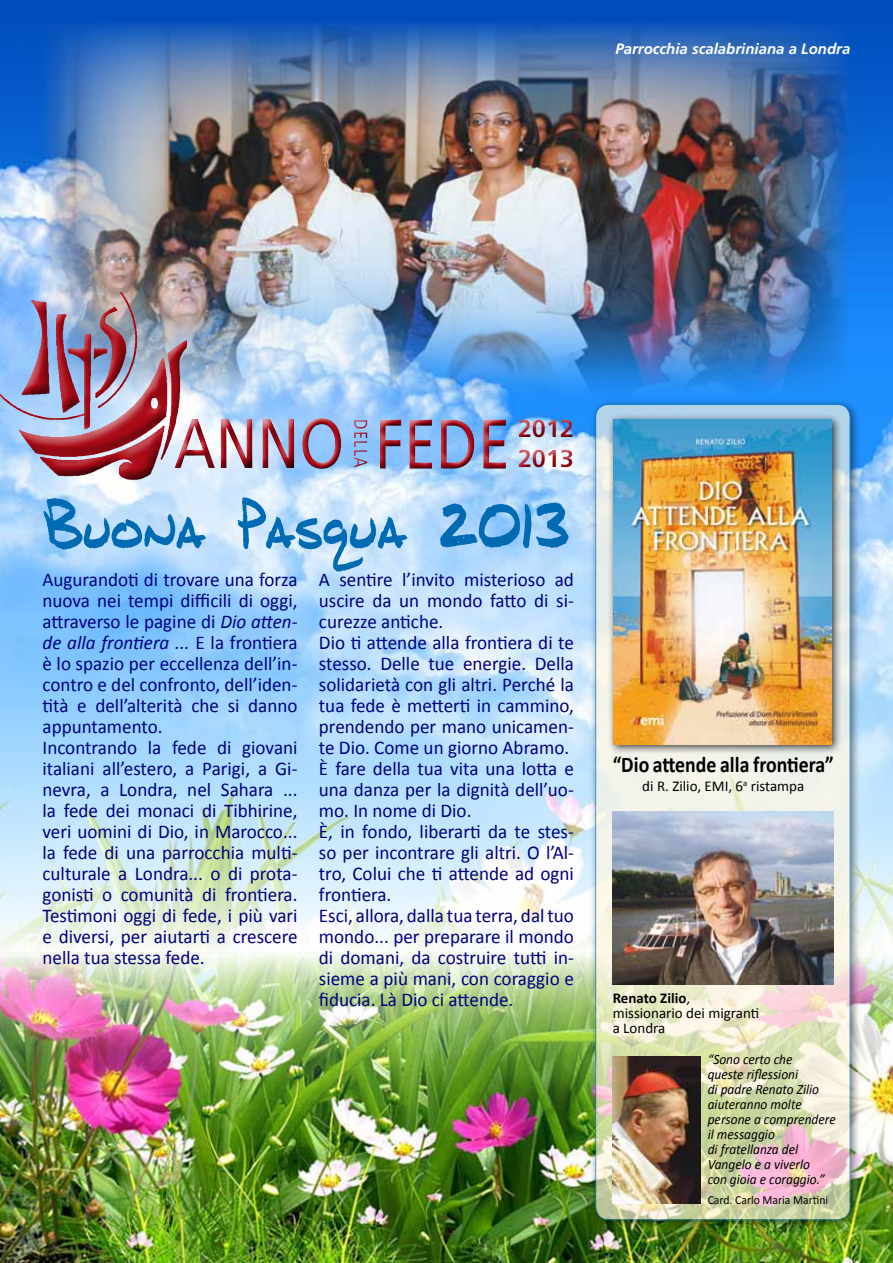
<style>
.page{position:relative;width:893px;height:1263px;background:#fff}
.page>*{position:absolute;margin:0;border:0;box-sizing:border-box;transform-origin:0 0}
.t1{font:70.2px "Frutiger";color:#aa0a17;scale:.82 1}
.t2{font:700 24.6px/30.3px "Frutiger";color:#aa0a17}
.t3{font:700 22.5px "Calibri";color:#000;scale:.88 1}
.t4{font:19.5px/21px "Calibri";color:#000080;text-align:justify}
.t5{font:19.05px "Frutiger";letter-spacing:.08em;color:#aa0a17;scale:.78 1}
.t6{font:15px "Calibri";color:#000}
.t7{font:italic 700 15px "Frutiger";color:#fff}
.t8{font:700 15px "Calibri";color:#000}
.t9{font:italic 14.25px "Calibri";color:#000;scale:.94 1}
.t10{font:12.3px "Calibri";color:#000;scale:.95 1}
.s1{font-style:italic}
.s2{font-weight:400}
</style>
<div class="page">
<img style="left:0;top:0;width:893px;height:949px">
<img style="left:0;top:952px;width:893px;height:311px">
<img style="left:43px;top:22px;width:807px;height:382px">
<div style="left:589px;top:398px;width:272px;height:832px;background:#000;opacity:.75"></div>
<svg style="left:596px;top:404px;width:254px;height:816px;background:#e2e1ce"></svg>
<div style="left:607px;top:413px;width:235px;height:342px;background:#000;opacity:.75"></div>
<img style="left:613px;top:420px;width:219px;height:324px">
<img style="left:613px;top:812px;width:221px;height:172px">
<img style="left:613px;top:1057px;width:87px;height:147px">
<div style="left:164px;top:407px;width:417px;height:68px;background:#fff;opacity:.75"></div>
<div style="left:166px;top:413px;width:418px;height:67px;background:#000;opacity:.75"></div>
<div style="left:0;top:296px;width:188px;height:186px;background:#000;opacity:.75"></div>
<svg style="left:44px;top:497px;width:525px;height:75px;background:#98c7ed"></svg>
<p class="t7" style="left:615px;top:40px;width:237px">Parrocchia scalabriniana a Londra</p>
<h1 class="t1" style="left:174px;top:403px;width:411px">ANNO FEDE</h1>
<p class="t2" style="left:518px;top:413px;width:58px">2012<br>2013</p>
<p class="t5" style="left:372px;top:419px;width:64px;rotate:90deg">DELLA</p>
<p class="t4" style="left:43px;top:568px;width:257px">Augurandoti di trovare una forza nuova nei tempi difficili di oggi, attraverso le pagine di <span class="s1">Dio atten&shy;de alla frontiera ...</span> E la frontiera è lo spazio per eccellenza dell’in&shy;contro e del confronto, dell’iden&shy;tità e dell’alterità che si danno appuntamento.</p>
<p class="t4" style="left:43px;top:736px;width:257px">Incontrando la fede di giovani italiani all’estero, a Parigi, a Gi&shy;nevra, a Londra, nel Sahara ... la fede dei monaci di Tibhirine, veri uomini di Dio, in Marocco... la fede di una parrocchia multi&shy;culturale a Londra... o di prota&shy;gonisti o comunità di frontiera.<br>Testimoni oggi di fede, i più vari e diversi, per aiutarti a crescere nella tua stessa fede.</p>
<p class="t4" style="left:319px;top:568px;width:257px">A sentire l’invito misterioso ad uscire da un mondo fatto di si&shy;curezze antiche.</p>
<p class="t4" style="left:319px;top:631px;width:257px">Dio ti attende alla frontiera di te stesso. Delle tue energie. Della solidarietà con gli altri. Perché la tua fede è metterti in cammino, prendendo per mano unicamen&shy;te Dio. Come un giorno Abramo.</p>
<p class="t4" style="left:319px;top:757px;width:257px">È fare della tua vita una lotta e una danza per la dignità dell’uo&shy;mo. In nome di Dio.</p>
<p class="t4" style="left:319px;top:820px;width:257px">È, in fondo, liberarti da te stes-</p>
<p class="t4" style="left:319px;top:841px;width:257px">so per incontrare gli altri. O l’Al&shy;tro, Colui che ti attende ad ogni frontiera.</p>
<p class="t4" style="left:319px;top:904px;width:257px">Esci, allora, dalla tua terra, dal tuo mondo... per preparare il mondo di domani, da costruire tutti in&shy;sieme a più mani, con coraggio e fiducia. Là Dio ci attende.</p>
<p class="t3" style="left:613px;top:750px;width:253px">“Dio attende alla frontiera”</p>
<p class="t6" style="left:642px;top:777px;width:163px">di R. Zilio, EMI, 6<sup>a</sup> ristampa</p>
<p class="t8" style="left:613px;top:988px;width:79px">Renato Zilio<span class="s2">,</span></p>
<p class="t6" style="left:613px;top:1003px;width:148px">missionario dei migranti</p>
<p class="t6" style="left:613px;top:1018px;width:54px">a Londra</p>
<p class="t9" style="left:708px;top:1051px;width:92px">“Sono certo che</p>
<p class="t9" style="left:708px;top:1066px;width:98px">queste riflessioni</p>
<p class="t9" style="left:708px;top:1081px;width:120px">di padre Renato Zilio</p>
<p class="t9" style="left:708px;top:1096px;width:102px">aiuteranno molte</p>
<p class="t9" style="left:708px;top:1111px;width:138px">persone a comprendere</p>
<p class="t9" style="left:708px;top:1126px;width:73px">il messaggio</p>
<p class="t9" style="left:708px;top:1141px;width:98px">di fratellanza del</p>
<p class="t9" style="left:708px;top:1156px;width:110px">Vangelo e a viverlo</p>
<p class="t9" style="left:708px;top:1171px;width:126px">con gioia e coraggio.”</p>
<p class="t10" style="left:708px;top:1192px;width:128px">Card. Carlo Maria Martini</p>
</div>
